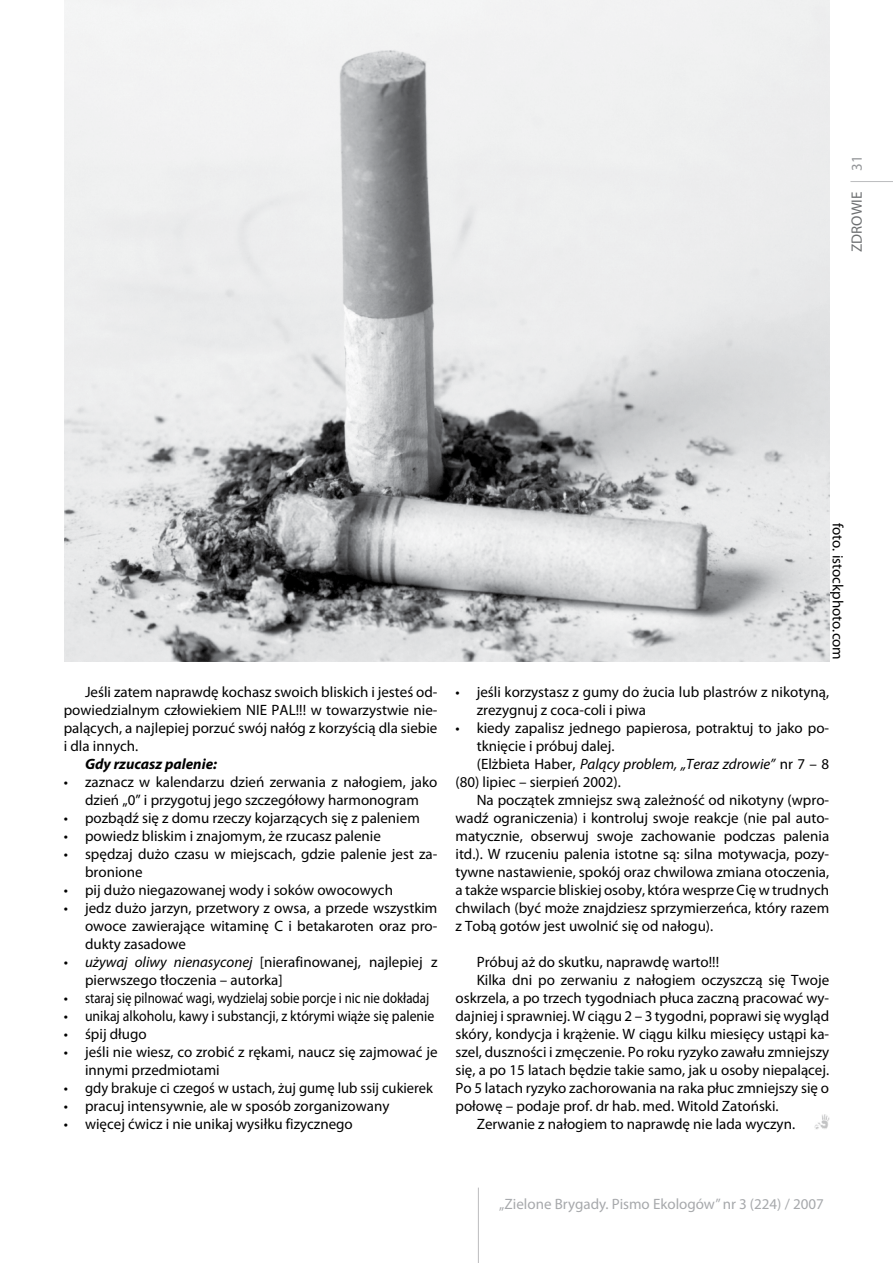
<style>
.page{position:relative;width:893px;height:1263px;background:#fff}
.page>*{position:absolute;margin:0;border:0;box-sizing:border-box;transform-origin:0 0}
.t1{font:15px/18px "Myriad Pro";color:#000}
.t2{font:italic 15px "Myriad Pro";color:#000}
.t3{font:15px "Myriad Pro";color:#a7a9ac}
.t4{font:italic 700 15px "Myriad Pro";color:#000}
.t5{font:15px "Myriad Pro";color:#6d6f71}
.t6{font:15px "Myriad Pro";color:#939598}
.s1{font-style:italic}
.s2{font-style:normal}
</style>
<div class="page">
<hr style="left:850px;top:181px;width:43px;height:1px;background:#bcbdbf">
<hr style="left:478px;top:1187px;width:1px;height:76px;background:#bcbdbf">
<img style="left:814px;top:1114px;width:15px;height:15px">
<img style="left:65px;top:0;width:764px;height:661px">
<p class="t6" style="left:847px;top:171px;width:17px;rotate:-90deg">31</p>
<p class="t5" style="left:847px;top:252px;width:62px;rotate:-90deg">ZDROWIE</p>
<p class="t1" style="left:64px;top:683px;width:375px;text-align:justify;text-indent:21px">Jeśli zatem naprawdę kochasz swoich bliskich i jesteś od&shy;powiedzialnym człowiekiem NIE PAL!!! w towarzystwie nie&shy;palących, a najlepiej porzuć swój nałóg z korzyścią dla siebie i dla innych.</p>
<p class="t4" style="left:85px;top:754px;width:134px">Gdy rzucasz palenie:</p>
<p class="t1" style="left:64px;top:773px;width:375px;text-align:center">• zaznacz w kalendarzu dzień zerwania z nałogiem, jako dzień „0” i przygotuj jego szczegółowy harmonogram</p>
<p class="t1" style="left:64px;top:809px;width:358px">• pozbądź się z domu rzeczy kojarzących się z paleniem</p>
<p class="t1" style="left:64px;top:827px;width:319px">• powiedz bliskim i znajomym, że rzucasz palenie</p>
<p class="t1" style="left:85px;top:845px;width:354px;text-indent:-21px">• spędzaj dużo czasu w miejscach, gdzie palenie jest za&shy;bronione</p>
<p class="t1" style="left:64px;top:881px;width:331px">• pij dużo niegazowanej wody i soków owocowych</p>
<p class="t1" style="left:85px;top:899px;width:354px;text-align:justify;text-indent:-21px">• jedz dużo jarzyn, przetwory z owsa, a przede wszystkim owoce zawierające witaminę C i betakaroten oraz pro&shy;dukty zasadowe</p>
<p class="t1" style="left:85px;top:953px;width:354px;text-indent:-21px"><span class="s1">• używaj oliwy nienasyconej</span> [nierafinowanej, najlepiej z pierwszego tłoczenia – autorka]</p>
<p class="t1" style="left:64px;top:989px;width:367px">• staraj się pilnować wagi, wydzielaj sobie porcje i nic nie dokładaj</p>
<p class="t1" style="left:64px;top:1007px;width:372px">• unikaj alkoholu, kawy i substancji, z którymi wiąże się palenie</p>
<p class="t1" style="left:64px;top:1025px;width:85px">• śpij długo</p>
<p class="t1" style="left:85px;top:1043px;width:354px;text-indent:-21px">• jeśli nie wiesz, co zrobić z rękami, naucz się zajmować je innymi przedmiotami</p>
<p class="t1" style="left:64px;top:1079px;width:371px">• gdy brakuje ci czegoś w ustach, żuj gumę lub ssij cukierek</p>
<p class="t1" style="left:64px;top:1097px;width:327px">• pracuj intensywnie, ale w sposób zorganizowany</p>
<p class="t1" style="left:64px;top:1115px;width:291px">• więcej ćwicz i nie unikaj wysiłku fizycznego</p>
<p class="t1" style="left:847px;top:523px;width:139px;rotate:90deg">foto. istockphoto.com</p>
<p class="t1" style="left:477px;top:683px;width:354px;text-indent:-21px">• jeśli korzystasz z gumy do żucia lub plastrów z nikotyną, zrezygnuj z coca-coli i piwa</p>
<p class="t1" style="left:455px;top:719px;width:375px">• kiedy zapalisz jednego papierosa, potraktuj to jako po-</p>
<p class="t1" style="left:477px;top:737px;width:139px">tknięcie i próbuj dalej.</p>
<p class="t2" style="left:477px;top:755px;width:354px"><span class="s2">(Elżbieta Haber,</span> Palący problem, „Teraz zdrowie” <span class="s2">nr 7 – 8</span></p>
<p class="t1" style="left:455px;top:773px;width:167px">(80) lipiec – sierpień 2002).</p>
<p class="t1" style="left:477px;top:791px;width:354px">Na początek zmniejsz swą zależność od nikotyny (wpro-</p>
<p class="t1" style="left:455px;top:809px;width:375px">wadź ograniczenia) i kontroluj swoje reakcje (nie pal auto-</p>
<p class="t1" style="left:455px;top:827px;width:375px">matycznie, obserwuj swoje zachowanie podczas palenia</p>
<p class="t1" style="left:455px;top:845px;width:375px">itd.). W rzuceniu palenia istotne są: silna motywacja, pozy-</p>
<p class="t1" style="left:455px;top:863px;width:375px">tywne nastawienie, spokój oraz chwilowa zmiana otoczenia,</p>
<p class="t1" style="left:455px;top:881px;width:375px">a także wsparcie bliskiej osoby, która wesprze Cię w trudnych</p>
<p class="t1" style="left:455px;top:899px;width:375px">chwilach (być może znajdziesz sprzymierzeńca, który razem</p>
<p class="t1" style="left:455px;top:917px;width:259px">z Tobą gotów jest uwolnić się od nałogu).</p>
<p class="t1" style="left:477px;top:953px;width:244px">Próbuj aż do skutku, naprawdę warto!!!</p>
<p class="t1" style="left:477px;top:971px;width:354px">Kilka dni po zerwaniu z nałogiem oczyszczą się Twoje</p>
<p class="t1" style="left:455px;top:989px;width:375px">oskrzela, a po trzech tygodniach płuca zaczną pracować wy-</p>
<p class="t1" style="left:455px;top:1007px;width:375px">dajniej i sprawniej. W ciągu 2 – 3 tygodni, poprawi się wygląd</p>
<p class="t1" style="left:455px;top:1025px;width:375px">skóry, kondycja i krążenie. W ciągu kilku miesięcy ustąpi ka-</p>
<p class="t1" style="left:455px;top:1043px;width:375px">szel, duszności i zmęczenie. Po roku ryzyko zawału zmniejszy</p>
<p class="t1" style="left:455px;top:1061px;width:375px">się, a po 15 latach będzie takie samo, jak u osoby niepalącej.</p>
<p class="t1" style="left:455px;top:1079px;width:375px">Po 5 latach ryzyko zachorowania na raka płuc zmniejszy się o</p>
<p class="t1" style="left:455px;top:1097px;width:325px">połowę – podaje prof. dr hab. med. Witold Zatoński.</p>
<p class="t1" style="left:477px;top:1115px;width:320px">Zerwanie z nałogiem to naprawdę nie lada wyczyn.</p>
<p class="t3" style="left:499px;top:1195px;width:326px">„Zielone Brygady. Pismo Ekologów” nr 3 (224) / 2007</p>
</div>
